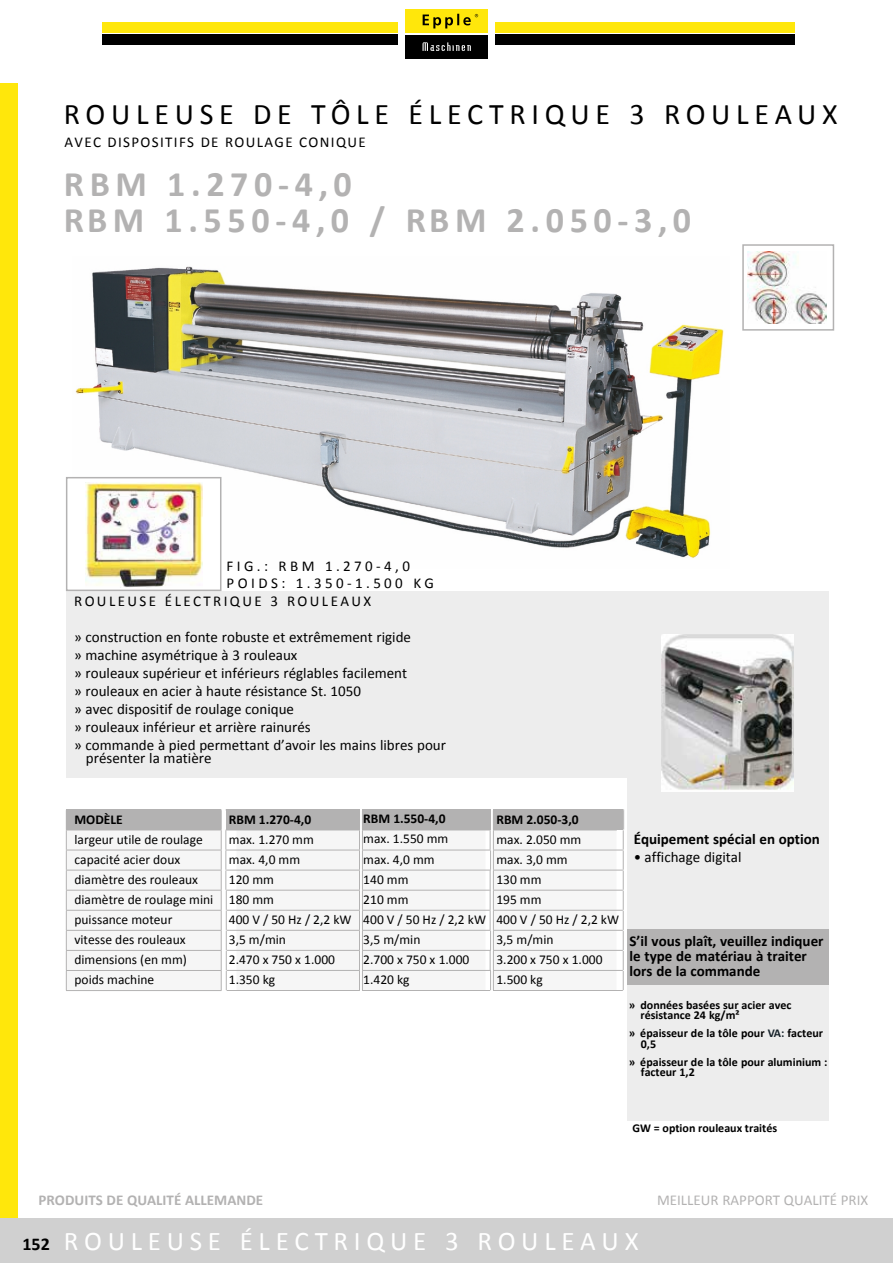
<style>
.page{position:relative;width:893px;height:1263px;background:#fff}
.page>*{position:absolute;margin:0;border:0;box-sizing:border-box;transform-origin:0 0}
.t1{font:700 36px/36px "Calibri";letter-spacing:.16em;color:#b3b2b2}
.t2{font:30px "Calibri";letter-spacing:.19em;color:#000}
.t3{font:27px "Calibri";letter-spacing:.21em;color:#fff}
.t4{font:15px/18px "Calibri";color:#000}
.t5{font:700 15px/15px "Calibri";color:#000}
.t6{font:15px/18px "Calibri";letter-spacing:.16em;color:#000}
.t7{font:15px "Calibri";letter-spacing:.09em;color:#000}
.t8{font:700 15px "Calibri";color:#b3b2b2}
.t9{font:15px "Calibri";color:#b3b2b2}
.t10{font:15px "Calibri";letter-spacing:.23em;color:#000}
.t11{font:13.5px/20.1px "Calibri";color:#000}
.t12{font:700 13.5px "Calibri";color:#000}
.t13{font:700 12px/10.5px "Calibri";color:#000}
.s1{color:#17232b}
.s2{font-weight:700;font-size:18px;color:#000}
</style>
<div class="page">
<img style="left:75px;top:266px;width:649px;height:302px">
<div style="left:102px;top:35px;width:791px;height:10px;background:#000"></div>
<div style="left:0;top:83px;width:18px;height:128px;background:#ffe70b"></div>
<div style="left:0;top:147px;width:18px;height:1071px;background:#ffe70b"></div>
<div style="left:102px;top:23px;width:791px;height:10px;background:#ffe70b"></div>
<div style="left:398px;top:3px;width:97px;height:53px;background:#fff"></div>
<div style="left:405px;top:35px;width:83px;height:23px;background:#000"></div>
<div style="left:405px;top:10px;width:83px;height:23px;background:#ffe70b"></div>
<svg style="left:423px;top:14px;width:55px;height:14px"></svg>
<svg style="left:422px;top:42px;width:49px;height:9px"></svg>
<div style="left:795px;top:0;width:98px;height:59px;background:#fff"></div>
<div style="left:627px;top:591px;width:201px;height:530px;background:#ededed"></div>
<div style="left:66px;top:591px;width:565px;height:187px;background:#ededed"></div>
<div style="left:67px;top:478px;width:154px;height:112px;background:#fff"></div>
<img style="left:85px;top:482px;width:117px;height:106px">
<div style="left:66px;top:477px;width:155px;height:114px;border:2px solid #b3b2b2"></div>
<img style="left:662px;top:634px;width:131px;height:157px">
<img style="left:748px;top:251px;width:79px;height:72px">
<div style="left:742px;top:244px;width:92px;height:87px;border:2px solid #b3b2b2"></div>
<div style="left:627px;top:929px;width:201px;height:55px;background:#b3b2b2"></div>
<hr style="left:66px;top:809px;width:156px;height:1px;background:#b3b2b2">
<hr style="left:66px;top:990px;width:156px;height:1px;background:#b3b2b2">
<div style="left:226px;top:810px;width:133px;height:20px;background:#b3b2b2"></div>
<hr style="left:226px;top:809px;width:134px;height:1px;background:#b3b2b2">
<svg style="left:66px;top:810px;width:161px;height:180px"></svg>
<hr style="left:226px;top:850px;width:134px;height:1px;background:#b3b2b2">
<hr style="left:226px;top:870px;width:134px;height:1px;background:#b3b2b2">
<hr style="left:226px;top:890px;width:134px;height:1px;background:#b3b2b2">
<hr style="left:227px;top:910px;width:133px;height:1px;background:#b3b2b2">
<hr style="left:227px;top:930px;width:133px;height:1px;background:#b3b2b2">
<hr style="left:227px;top:950px;width:133px;height:1px;background:#b3b2b2">
<hr style="left:227px;top:970px;width:133px;height:1px;background:#b3b2b2">
<hr style="left:227px;top:990px;width:133px;height:1px;background:#b3b2b2">
<hr style="left:362px;top:809px;width:128px;height:1px;background:#b3b2b2">
<hr style="left:362px;top:990px;width:128px;height:1px;background:#b3b2b2">
<div style="left:493px;top:810px;width:130px;height:20px;background:#b3b2b2"></div>
<hr style="left:493px;top:809px;width:131px;height:1px;background:#b3b2b2">
<svg style="left:236px;top:810px;width:380px;height:180px"></svg>
<hr style="left:493px;top:850px;width:130px;height:1px;background:#b3b2b2">
<svg style="left:623px;top:810px;width:1px;height:180px"></svg>
<hr style="left:493px;top:870px;width:130px;height:1px;background:#b3b2b2">
<hr style="left:493px;top:890px;width:130px;height:1px;background:#b3b2b2">
<hr style="left:493px;top:910px;width:130px;height:1px;background:#b3b2b2">
<hr style="left:493px;top:930px;width:130px;height:1px;background:#b3b2b2">
<hr style="left:493px;top:950px;width:130px;height:1px;background:#b3b2b2">
<hr style="left:493px;top:970px;width:130px;height:1px;background:#b3b2b2">
<hr style="left:493px;top:990px;width:130px;height:1px;background:#b3b2b2">
<div style="left:0;top:1218px;width:893px;height:45px;background:#d0d0d0"></div>
<h2 class="t2" style="left:64px;top:102px;width:775px">ROULEUSE DE TÔLE ÉLECTRIQUE 3 ROULEAUX</h2>
<p class="t7" style="left:65px;top:136px;width:303px">AVEC DISPOSITIFS DE ROULAGE CONIQUE</p>
<h1 class="t1" style="left:64px;top:169px;width:629px">RBM 1.270-4,0<br>RBM 1.550-4,0 / RBM 2.050-3,0</h1>
<p class="t10" style="left:227px;top:560px;width:185px">FIG.: RBM 1.270-4,0</p>
<p class="t6" style="left:74px;top:575px;width:361px;text-indent:152px">POIDS: 1.350-1.500 KG<br>ROULEUSE ÉLECTRIQUE 3 ROULEAUX</p>
<p class="t4" style="left:74px;top:629px;width:373px">» construction en fonte robuste et extrêmement rigide<br>» machine asymétrique à 3 rouleaux<br>» rouleaux supérieur et inférieurs réglables facilement<br>» rouleaux en acier à haute résistance St. 1050<br>» avec dispositif de roulage conique<br>» rouleaux inférieur et arrière rainurés<br>» commande à pied permettant d’avoir les mains libres pour</p>
<p class="t4" style="left:86px;top:751px;width:127px">présenter la matière</p>
<p class="t12" style="left:74px;top:814px;width:50px">MODÈLE</p>
<p class="t11" style="left:74px;top:830px;width:140px">largeur utile de roulage capacité acier doux diamètre des rouleaux diamètre de roulage mini puissance moteur vitesse des rouleaux dimensions (en mm) poids machine</p>
<p class="t12" style="left:229px;top:814px;width:84px">RBM 1.270-4,0</p>
<p class="t11" style="left:229px;top:830px;width:124px">max. 1.270 mm<br>max. 4,0 mm<br>120 mm<br>180 mm<br>400 V / 50 Hz / 2,2 kW<br>3,5 m/min<br>2.470 x 750 x 1.000<br>1.350 kg</p>
<p class="t12" style="left:363px;top:813px;width:84px">RBM 1.550-4,0</p>
<p class="t11" style="left:363px;top:830px;width:124px">max. 1.550 mm<br>max. 4,0 mm<br>140 mm<br>210 mm<br>400 V / 50 Hz / 2,2 kW<br>3,5 m/min<br>2.700 x 750 x 1.000<br>1.420 kg</p>
<p class="t12" style="left:496px;top:814px;width:84px">RBM 2.050-3,0</p>
<p class="t11" style="left:496px;top:830px;width:124px">max. 2.050 mm<br>max. 3,0 mm<br>130 mm<br>195 mm<br>400 V / 50 Hz / 2,2 kW<br>3,5 m/min<br>3.200 x 750 x 1.000<br>1.500 kg</p>
<p class="t5" style="left:634px;top:833px;width:188px">Équipement spécial en option</p>
<p class="t4" style="left:634px;top:850px;width:109px">• affichage digital</p>
<p class="t5" style="left:629px;top:934px;width:196px">S’il vous plaît, veuillez indiquer le type de matériau à traiter lors de la commande</p>
<p class="t13" style="left:640px;top:1000px;width:153px;text-indent:-12px">» données basées sur acier avec résistance 24 kg/m²</p>
<p class="t13" style="left:641px;top:1029px;width:184px;text-indent:-12px">» épaisseur de la tôle pour <span class="s1">VA:</span> facteur<br>0,5</p>
<p class="t13" style="left:641px;top:1057px;width:188px;text-indent:-12px">» épaisseur de la tôle pour aluminium : facteur 1,2</p>
<p class="t13" style="left:633px;top:1124px;width:146px">GW = option rouleaux traités</p>
<p class="t8" style="left:39px;top:1193px;width:226px">PRODUITS DE QUALITÉ ALLEMANDE</p>
<p class="t9" style="left:657px;top:1193px;width:213px">MEILLEUR RAPPORT QUALITÉ PRIX</p>
<h3 class="t3" style="left:22px;top:1230px;width:618px"><span class="s2">152</span> ROULEUSE ÉLECTRIQUE 3 ROULEAUX</h3>
</div>
